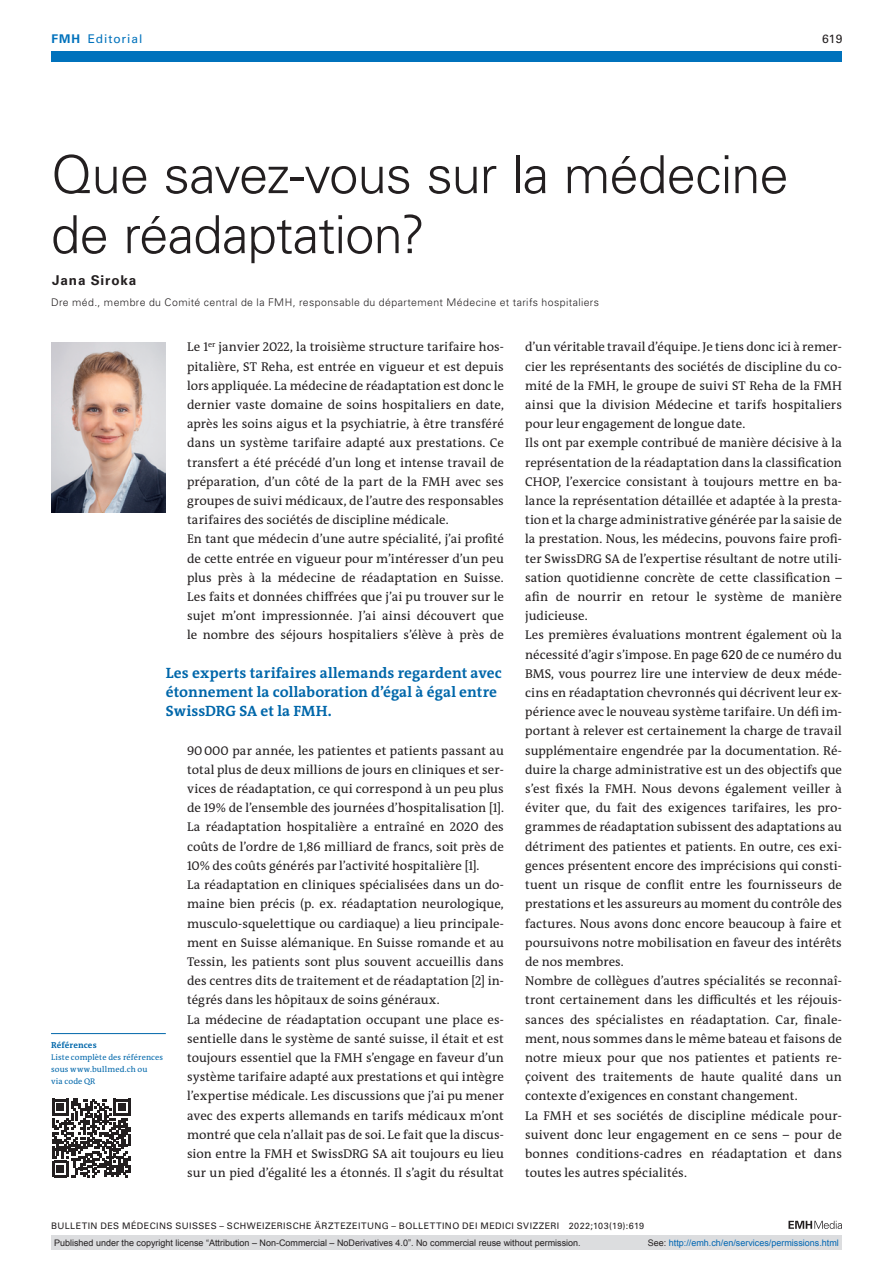
<style>
.page{position:relative;width:893px;height:1263px;background:#fff}
.page>*{position:absolute;margin:0;border:0;box-sizing:border-box;transform-origin:0 0}
.article-title{font:300 52.5px/60px "Univers LT Std";letter-spacing:-.015em;color:#231f20}
.catchwords{font:700 15px/19.2px "The Antiqua B W7";letter-spacing:.005em;color:#0067aa}
.author-notes{font:700 13.5px "Univers LT Std";letter-spacing:.065em;color:#231f20}
.section-pn{font:12.75px/19.2px "The Antiqua B W5 Plain";letter-spacing:.005em;color:#231f20;text-align:justify}
.ressort{font:12px "Univers LT Std";letter-spacing:.08em;color:#0072bc}
.ressort-2{font:12px "Univers LT Std";color:#231f20}
.aff{font:300 10.5px "Univers LT Std";letter-spacing:.04em;color:#231f20}
.t1{font:9px "Arial";color:#231f20}
.fusszeile{font:9px "Univers LT Std";letter-spacing:.05em;color:#231f20}
.t2{font:9px "Arial";color:#0066b3}
.online-ref-title{font:700 8.7px "The Antiqua B W7";letter-spacing:.02em;color:#0067aa}
.online-ref{font:8.25px/12px "The Antiqua B W5 Plain";letter-spacing:.02em;color:#0067aa}
.s1{font-weight:700}
.s2{font-family:"Univers LT Std"}
.s3{color:#231f20}
</style>
<div class="page">
<svg style="left:788px;top:1221px;width:54px;height:8px"></svg>
<img style="left:51px;top:342px;width:115px;height:170px">
<hr style="left:51px;top:1033px;width:115px;height:1px;background:#0067aa">
<svg style="left:52px;top:1099px;width:78px;height:78px"></svg>
<div style="left:51px;top:51px;width:791px;height:11px;background:#0072bc"></div>
<div style="left:51px;top:1235px;width:791px;height:15px;background:#dcdddf"></div>
<p class="ressort" style="left:51px;top:31px;width:92px"><span class="s1">FMH</span> Editorial</p>
<p class="ressort-2" style="left:822px;top:31px;width:22px">619</p>
<p class="article-title" style="left:51px;top:145px;width:739px">Que savez-vous sur la médecine de réadaptation?</p>
<p class="author-notes" style="left:52px;top:272px;width:85px">Jana Siroka</p>
<p class="aff" style="left:51px;top:296px;width:550px">Dre méd., membre du Comité central de la FMH, responsable du département Médecine et tarifs hospitaliers</p>
<p class="section-pn" style="left:187px;top:338px;width:318px">Le 1<sup>er</sup> janvier 2022, la troisième structure tarifaire hos&shy;pitalière, ST Reha, est entrée en vigueur et est depuis lors appliquée. La médecine de réadaptation est donc le dernier vaste domaine de soins hospitaliers en date, après les soins aigus et la psychiatrie, à être transféré dans un système tarifaire adapté aux prestations. Ce transfert a été précédé d’un long et intense travail de préparation, d’un côté de la part de la FMH avec ses groupes de suivi médicaux, de l’autre des responsables tarifaires des sociétés de discipline médicale.</p>
<p class="section-pn" style="left:187px;top:530px;width:318px">En tant que médecin d’une autre spécialité, j’ai profité de cette entrée en vigueur pour m’intéresser d’un peu plus près à la médecine de réadaptation en Suisse.<br>Les faits et données chiffrées que j’ai pu trouver sur le sujet m’ont impressionnée. J’ai ainsi découvert que le nombre des séjours hospitaliers s’élève à près de</p>
<p class="section-pn" style="left:525px;top:338px;width:318px">d’un véritable travail d’équipe. Je tiens donc ici à remer&shy;cier les représentants des sociétés de discipline du co&shy;mité de la FMH, le groupe de suivi ST Reha de la FMH ainsi que la division Médecine et tarifs hospitaliers pour leur engagement de longue date.</p>
<p class="section-pn" style="left:525px;top:434px;width:318px">Ils ont par exemple contribué de manière décisive à la représentation de la réadaptation dans la classification CHOP, l’exercice consistant à toujours mettre en ba&shy;lance la représentation détaillée et adaptée à la presta&shy;tion et la charge administrative générée par la saisie de la prestation. Nous, les médecins, pouvons faire profi&shy;ter SwissDRG SA de l’expertise résultant de notre utili&shy;sation quotidienne concrète de cette classification – afin de nourrir en retour le système de manière judicieuse.</p>
<p class="section-pn" style="left:525px;top:626px;width:318px">Les premières évaluations montrent également où la nécessité d’agir s’impose. En page <span class="s2">620</span> de ce numéro du BMS, vous pourrez lire une interview de deux méde&shy;cins en réadaptation chevronnés qui décrivent leur ex&shy;périence avec le nouveau système tarifaire. Un défi im&shy;portant à relever est certainement la charge de travail supplémentaire engendrée par la documentation. Ré&shy;duire la charge administrative est un des objectifs que s’est fixés la FMH. Nous devons également veiller à éviter que, du fait des exigences tarifaires, les pro&shy;grammes de réadaptation subissent des adaptations au détriment des patientes et patients. En outre, ces exi&shy;gences présentent encore des imprécisions qui consti&shy;tuent un risque de conflit entre les fournisseurs de prestations et les assureurs au moment du contrôle des factures. Nous avons donc encore beaucoup à faire et poursuivons notre mobilisation en faveur des intérêts de nos membres.</p>
<p class="section-pn" style="left:525px;top:971px;width:318px">Nombre de collègues d’autres spécialités se reconnaî&shy;tront certainement dans les difficultés et les réjouis&shy;sances des spécialistes en réadaptation. Car, finale&shy;ment, nous sommes dans le même bateau et faisons de notre mieux pour que nos patientes et patients re&shy;çoivent des traitements de haute qualité dans un contexte d’exigences en constant changement.</p>
<p class="section-pn" style="left:525px;top:1106px;width:318px">La FMH et ses sociétés de discipline médicale pour&shy;suivent donc leur engagement en ce sens – pour de bonnes conditions-cadres en réadaptation et dans toutes les autres spécialités.</p>
<p class="catchwords" style="left:166px;top:663px;width:337px">Les experts tarifaires allemands regardent avec étonnement la collaboration d’égal à égal entre<br>SwissDRG SA et la FMH.</p>
<p class="section-pn" style="left:187px;top:741px;width:318px">90000 par année, les patientes et patients passant au total plus de deux millions de jours en cliniques et ser&shy;vices de réadaptation, ce qui correspond à un peu plus de 19% de l’ensemble des journées d’hospitalisation [1].<br>La réadaptation hospitalière a entraîné en 2020 des coûts de l’ordre de 1,86 milliard de francs, soit près de 10% des coûts générés par l’activité hospitalière [1].</p>
<p class="section-pn" style="left:187px;top:875px;width:318px">La réadaptation en cliniques spécialisées dans un do&shy;maine bien précis (p. ex. réadaptation neurologique, musculo-squelettique ou cardiaque) a lieu principale&shy;ment en Suisse alémanique. En Suisse romande et au Tessin, les patients sont plus souvent accueillis dans des centres dits de traitement et de réadaptation [2] in&shy;tégrés dans les hôpitaux de soins généraux.</p>
<p class="section-pn" style="left:187px;top:1010px;width:318px">La médecine de réadaptation occupant une place es&shy;sentielle dans le système de santé suisse, il était et est toujours essentiel que la FMH s’engage en faveur d’un système tarifaire adapté aux prestations et qui intègre l’expertise médicale. Les discussions que j’ai pu mener avec des experts allemands en tarifs médicaux m’ont montré que cela n’allait pas de soi. Le fait que la discus&shy;sion entre la FMH et SwissDRG SA ait toujours eu lieu sur un pied d’égalité les a étonnés. Il s’agit du résultat</p>
<p class="online-ref-title" style="left:51px;top:1039px;width:47px">Références</p>
<p class="online-ref" style="left:51px;top:1051px;width:114px">Liste complète des références sous www.bullmed.ch ou<br>via code QR</p>
<p class="fusszeile" style="left:51px;top:1220px;width:595px">BULLETIN DES MÉDECINS SUISSES – SCHWEIZERISCHE ÄRZTEZEITUNG – BOLLETTINO DEI MEDICI SVIZZERI 2022;103(19):619</p>
<p class="t1" style="left:54px;top:1237px;width:528px">Published under the copyright license “Attribution – Non-Commercial – NoDerivatives 4.0”. No commercial reuse without permission.</p>
<p class="t2" style="left:648px;top:1237px;width:193px"><span class="s3">See:</span> http://emh.ch/en/services/permissions.html</p>
</div>
